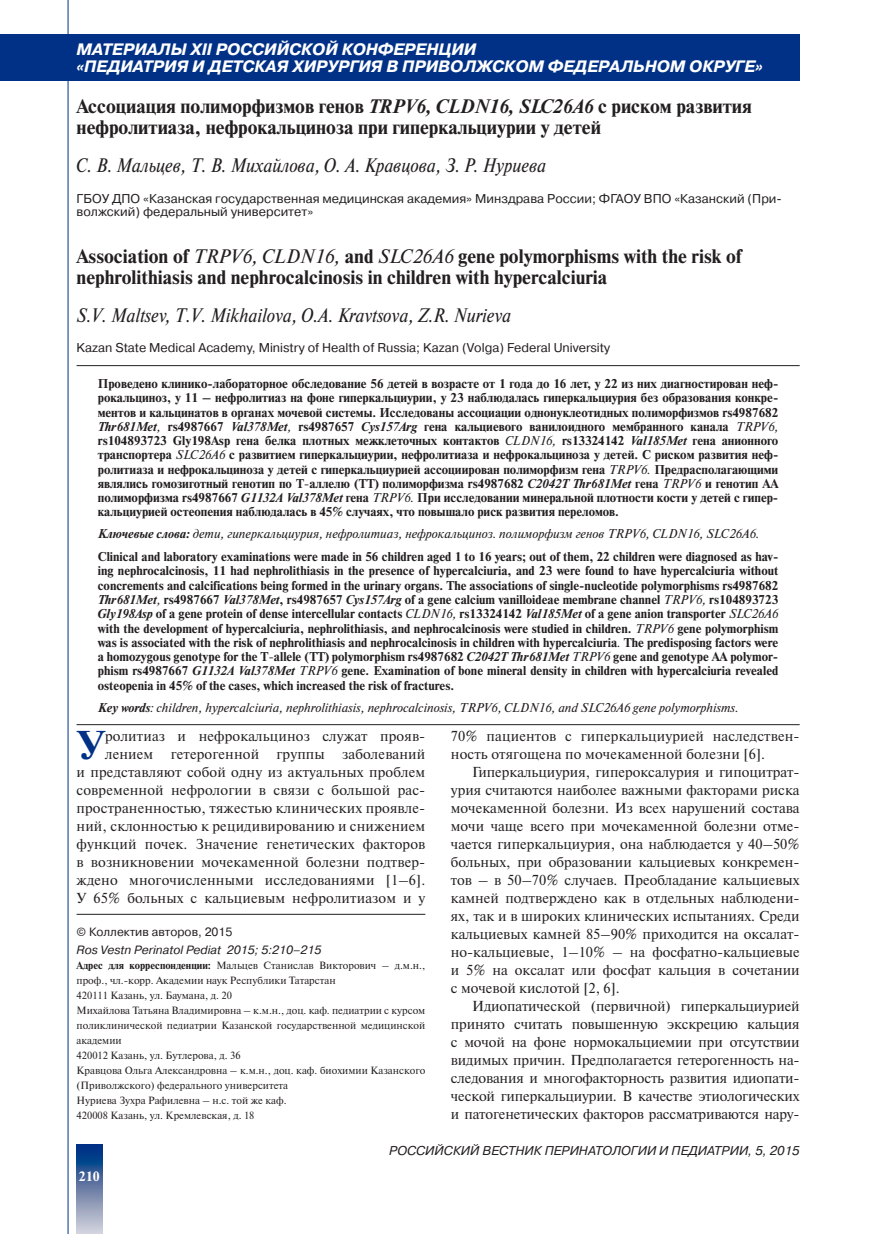
<style>
.page{position:relative;width:872px;height:1234px;background:#fff}
.page>*{position:absolute;margin:0;border:0;box-sizing:border-box;transform-origin:0 0}
.t1{font:700 40.05px "Newton C";color:#003186}
.t2{font:700 19.5px/21px "Newton C";color:#231f20}
.t3{font:italic 19.5px "Newton C";color:#231f20;scale:.9 1}
.t4{font:italic 700 16.5px/16.5px "Pragmatica C";color:#fff}
.t5{font:14.4px/18px "Newton C";letter-spacing:.01em;color:#231f20;text-align:justify}
.t6{font:700 13.5px "Newton C";color:#fff}
.t7{font:700 12.75px/14.2px "Newton C";color:#231f20;text-align:justify}
.t8{font:12.75px/13.5px "Pragmatica C";color:#231f20}
.t9{font:italic 12.75px "Newton C";color:#231f20}
.t10{font:italic 12.75px "Pragmatica C";color:#231f20}
.t11{font:italic 12px "Pragmatica C";color:#231f20}
.t12{font:12px "Pragmatica C";color:#231f20}
.t13{font:10.5px/15px "Newton C";color:#231f20}
.s1{font-style:italic}
.s2{font-weight:400;font-style:italic}
.s3{font-weight:700}
</style>
<div class="page">
<div style="left:0;top:34px;width:799px;height:47px;background:#003186"></div>
<svg style="left:77px;top:1144px;width:25px;height:89px;background:#627ca9"></svg>
<hr style="left:68px;top:0;width:1px;height:1233px;background:#003186">
<hr style="left:77px;top:913px;width:348px;height:1px;background:#231f20">
<hr style="left:77px;top:365px;width:722px;height:1px;background:#231f20">
<hr style="left:77px;top:724px;width:722px;height:1px;background:#231f20">
<p class="t4" style="left:77px;top:41px;width:688px">МАТЕРИАЛЫ XII РОССИЙСКОЙ КОНФЕРЕНЦИИ<br>«ПЕДИАТРИЯ И ДЕТСКАЯ ХИРУРГИЯ В ПРИВОЛЖСКОМ ФЕДЕРАЛЬНОМ ОКРУГЕ»</p>
<h2 class="t2" style="left:77px;top:96px;width:677px">Ассоциация полиморфизмов генов <span class="s1">TRPV6, CLDN16, SLC26A6</span> с риском развития нефролитиаза, нефрокальциноза при гиперкальциурии у детей</h2>
<h2 class="t3" style="left:77px;top:155px;width:523px">С. В. Мальцев, Т. В. Михайлова, О. А. Кравцова, З. Р. Нуриева</h2>
<p class="t8" style="left:77px;top:192px;width:707px">ГБОУ ДПО «Казанская государственная медицинская академия» Минздрава России; ФГАОУ ВПО «Казанский (При&shy;волжский) федеральный университет»</p>
<h2 class="t2" style="left:77px;top:245px;width:666px">Association of <span class="s2">TRPV6, CLDN16,</span> and <span class="s2">SLC26A6</span> gene polymorphisms with the risk of nephrolithiasis and nephrocalcinosis in children with hypercalciuria</h2>
<h2 class="t3" style="left:77px;top:304px;width:484px">S.V. Maltsev, T.V. Mikhailova, O.A. Kravtsova, Z.R. Nurieva</h2>
<p class="t8" style="left:77px;top:341px;width:535px">Kazan State Medical Academy, Ministry of Health of Russia; Kazan (Volga) Federal University</p>
<p class="t7" style="left:98px;top:376px;width:682px">Проведено клинико-лабораторное обследование 56 детей в возрасте от 1 года до 16 лет, у 22 из них диагностирован неф&shy;рокальциноз, у 11 – нефролитиаз на фоне гиперкальциурии, у 23 наблюдалась гиперкальциурия без образования конкре&shy;ментов и кальцинатов в органах мочевой системы. Исследованы ассоциации однонуклеотидных полиморфизмов rs4987682<br><span class="s1">Thr681Met</span><span class="s2">,</span> rs4987667 <span class="s1">Val378Met</span><span class="s2">,</span> rs4987657 <span class="s1">Cys157Arg</span> гена кальциевого ванилоидного мембранного канала <span class="s2">TRPV6, </span>rs104893723 Gly198Asp гена белка плотных межклеточных контактов <span class="s2">CLDN16,</span> rs13324142 <span class="s1">Val185Met</span> гена анионного транспортера <span class="s2">SLC26A6</span> с развитием гиперкальциурии, нефролитиаза и нефрокальциноза у детей. С риском развития неф&shy;ролитиаза и нефрокальциноза у детей с гиперкальциурией ассоциирован полиморфизм гена <span class="s2">TRPV6.</span> Предрасполагающими являлись гомозиготный генотип по T<span class="s2">-</span>аллелю (ТТ) полиморфизма rs4987682 <span class="s1">C2042T Thr681Met</span> гена <span class="s2">TRPV6</span> и генотип AA полиморфизма rs4987667 <span class="s1">G1132A Val378Met</span> гена <span class="s2">TRPV6.</span> При исследовании минеральной плотности кости у детей с гипер&shy;кальциурией остеопения наблюдалась в 45% случаях, что повышало риск развития переломов.</p>
<p class="t7" style="left:98px;top:522px;width:682px;line-height:22.8px"><span class="s1">Ключевые слова:</span> <span class="s2">дети, гиперкальциурия, нефролитиаз, нефрокальциноз. полиморфизм генов TRPV6, CLDN16, SLC26A6.<br></span>Clinical and laboratory examinations were made in 56 children aged 1 to 16 years; out of them, 22 children were diagnosed as hav-</p>
<p class="t7" style="left:98px;top:564px;width:682px">ing nephrocalcinosis, 11 had nephrolithiasis in the presence of hypercalciuria, and 23 were found to have hypercalciuria without concrements and calcifications being formed in the urinary organs. The associations of single-nucleotide polymorphisms rs4987682<br><span class="s1">Thr681Met</span><span class="s2">,</span> rs4987667 <span class="s1">Val378Met</span>, rs4987657 <span class="s1">Cys157Arg</span> of a gene calcium vanilloideae membrane channel <span class="s2">TRPV6,</span> rs104893723<br><span class="s1">Gly198Asp</span> of a gene protein of dense intercellular contacts <span class="s2">CLDN16,</span> rs13324142 <span class="s1">Val185Met</span> of a gene anion transporter <span class="s2">SLC26A6 </span>with the development of hypercalciuria, nephrolithiasis, and nephrocalcinosis were studied in children. <span class="s2">TRPV6</span> gene polymorphism was is associated with the risk of nephrolithiasis and nephrocalcinosis in children with hypercalciuria<span class="s2">.</span> The predisposing factors were a homozygous genotype for the T<span class="s2">-</span>allele (TT) polymorphism rs4987682 <span class="s1">C2042T Thr681Met</span> <span class="s2">TRPV6</span> gene and genotype AA polymor&shy;phism rs4987667 <span class="s1">G1132A Val378Met</span> <span class="s2">TRPV6</span> gene. Examination of bone mineral density in children with hypercalciuria revealed osteopenia in 45% of the cases, which increased the risk of fractures.</p>
<p class="t9" style="left:98px;top:700px;width:642px"><span class="s3">Key words</span>: children, hypercalciuria, nephrolithiasis, nephrocalcinosis, TRPV6, CLDN16, and SLC26A6 gene polymorphisms.</p>
<p class="t5" style="left:77px;top:726px;width:350px;text-align:right">ролитиаз и нефрокальциноз служат прояв&shy;лением гетерогенной группы заболеваний<br>и представляют собой одну из актуальных проблем современной нефрологии в связи с большой рас&shy;пространенностью, тяжестью клинических проявле&shy;ний, склонностью к рецидивированию и снижением функций почек. Значение генетических факторов в возникновении мочекаменной болезни подтвер&shy;ждено многочисленными исследованиями [1–6].<br>У 65% больных с кальциевым нефролитиазом и у</p>
<p class="t5" style="left:451px;top:726px;width:350px">70% пациентов с гиперкальциурией наследствен&shy;ность отягощена по мочекаменной болезни [6].</p>
<h1 class="t1" style="left:77px;top:722px;width:30px">У</h1>
<p class="t5" style="left:451px;top:762px;width:350px;text-indent:21px">Гиперкальциурия, гипероксалурия и гипоцитрат&shy;урия считаются наиболее важными факторами риска мочекаменной болезни. Из всех нарушений состава мочи чаще всего при мочекаменной болезни отме&shy;чается гиперкальциурия, она наблюдается у 40–50% больных, при образовании кальциевых конкремен&shy;тов – в 50–70% случаев. Преобладание кальциевых камней подтверждено как в отдельных наблюдени&shy;ях, так и в широких клинических испытаниях. Среди кальциевых камней 85–90% приходится на оксалат&shy;но-кальциевые, 1–10% – на фосфатно-кальциевые и 5% на оксалат или фосфат кальция в сочетании с мочевой кислотой [2, 6].</p>
<p class="t5" style="left:451px;top:996px;width:350px;text-indent:21px">Идиопатической (первичной) гиперкальциурией принято считать повышенную экскрецию кальция с мочой на фоне нормокальциемии при отсутствии видимых причин. Предполагается гетерогенность на&shy;следования и многофакторность развития идиопати&shy;ческой гиперкальциурии. В качестве этиологических и патогенетических факторов рассматриваются нару-</p>
<p class="t12" style="left:77px;top:924px;width:157px">© Коллектив авторов, 2015</p>
<p class="t11" style="left:77px;top:942px;width:246px">Ros Vestn Perinatol Pediat 2015; 5:210–215</p>
<p class="t13" style="left:77px;top:957px;width:350px"><span class="s3">Адрес для корреспонденции:</span> Мальцев Станислав Викторович – д.м.н., проф., чл.-корр. Академии наук Республики Татарстан<br>420111 Казань, ул. Баумана, д. 20<br>Михайлова Татьяна Владимировна – к.м.н., доц. каф. педиатрии с курсом поликлинической педиатрии Казанской государственной медицинской академии<br>420012 Казань, ул. Бутлерова, д. 36<br>Кравцова Ольга Александровна – к.м.н., доц. каф. биохимии Казанского (Приволжского) федерального университета<br>Нуриева Зухра Рафилевна – н.с. той же каф.<br>420008 Казань, ул. Кремлевская, д. 18</p>
<p class="t6" style="left:79px;top:1168px;width:22px">210</p>
<p class="t10" style="left:389px;top:1142px;width:412px">РОССИЙСКИЙ ВЕСТНИК ПЕРИНАТОЛОГИИ И ПЕДИАТРИИ, 5, 2015</p>
</div>
